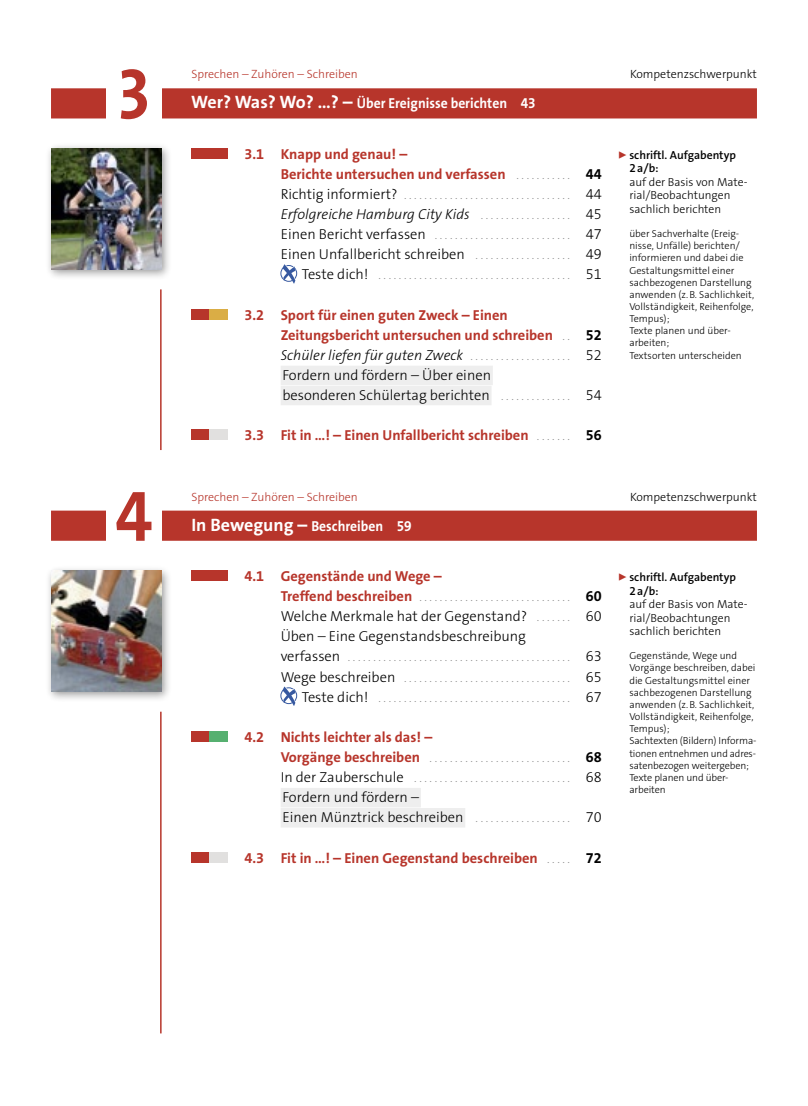
<style>
.page{position:relative;width:808px;height:1106px;background:#fff}
.page>*{position:absolute;margin:0;border:0;box-sizing:border-box;transform-origin:0 0}
.t1{font:72px "The Sans LP7 Bld";color:#b7352b;scale:.94 1}
._65_1_Inhalt_Fließte{font:14.4px "The Sans LP3 Lig";color:#000}
._64_1_Inhalt_Ü4_DB{font:14.4px "The Sans LP7 Bld";color:#b7352b}
._65_2_Inhalt_Fließte{font:14.4px "The Sans LP3 Lig IT";color:#000}
._64_2_Inhalt_Ü4_2__Z{font:14.4px "The Sans LP7 Bld";color:#b7352b}
._63_1_Inhalt_Ü3_DB{font:14.4px "The Sans LP7 Bld";color:#fff;scale:.94 1}
._65_4_Inhalt_Einzug{font:14.4px "The Sans LP3 Lig";color:#000}
._64_2_Inhalt_Ü4_2__Z-2{font:14.4px "The Sans LP7 Bld";color:#000}
._65_2_Inhalt_Fließte-2{font:14.4px "The Sans LP3 Lig";color:#000}
._64_1_Inhalt_Ü4_DB-2{font:14.4px "The Sans LP7 Bld";color:#000}
._65_4_Inhalt_Einzug-2{font:12px "The Sans LP3 Lig";color:#8a8a8a}
._65_1_Inhalt_Fließte-2{font:12px "The Sans LP3 Lig";color:#8a8a8a}
._64_2_Inhalt_Ü4_2__Z-3{font:12px "The Sans LP3 Lig";color:#8a8a8a}
._63_2_Inhalt_Ü3_Lern{font:12px "The Sans LP3 Lig";color:#b7352b}
._63_2_Inhalt_Ü3_Lern-2{font:12px "The Sans LP3 Lig";color:#000}
._66_1A_Inhalt_Kompet{font:11.7px/13.5px "The Sans LP3 Lig";color:#000}
._66_1A_Kompetenz_All{font:10.2px/12.1px "The Sans LP3 Lig";color:#000}
._66_6A_Kompetenz_He{font:10.2px/12.1px "The Sans LP3 Lig";letter-spacing:-.01em;color:#000}
.s1{font-size:18px}
.s2{font-family:"The Sans LP3 Lig";font-size:12px;color:#8a8a8a}
.s3{font-size:14.4px;color:#000}
.s4{font-size:12px;color:#8a8a8a}
.s5{font-family:"The Sans LP6 Se Bld"}
.s6{font-family:"The Sans LP7 Bld";font-size:14.4px;color:#b7352b}
</style>
<div class="page">
<div style="left:51px;top:88px;width:706px;height:30px;background:#b7352b"></div>
<div style="left:281px;top:365px;width:212px;height:20px;background:#eee"></div>
<div style="left:281px;top:386px;width:210px;height:19px;background:#eee"></div>
<div style="left:281px;top:265px;width:16px;height:16px;border:1px solid #3759a0;border-radius:50%"></div>
<svg style="left:282px;top:264px;width:13px;height:19px"></svg>
<div style="left:51px;top:510px;width:706px;height:31px;background:#b7352b"></div>
<div style="left:281px;top:788px;width:140px;height:19px;background:#eee"></div>
<div style="left:281px;top:808px;width:184px;height:19px;background:#eee"></div>
<div style="left:281px;top:687px;width:16px;height:16px;background:#bac6dd;border-radius:50%"></div>
<div style="left:281px;top:687px;width:16px;height:17px;border:1px solid #3759a0;border-radius:50%"></div>
<svg style="left:282px;top:686px;width:13px;height:20px"></svg>
<div style="left:45px;top:142px;width:127px;height:138px;background:#000;opacity:.4"></div>
<img style="left:51px;top:149px;width:111px;height:120px">
<div style="left:106px;top:68px;width:56px;height:60px;background:#fff"></div>
<hr style="left:160px;top:289px;width:2px;height:161px;background:#b7352b">
<div style="left:191px;top:148px;width:36px;height:11px;background:#b7352b"></div>
<div style="left:191px;top:309px;width:18px;height:10px;background:#b7352b"></div>
<div style="left:209px;top:309px;width:18px;height:10px;background:#daad45"></div>
<div style="left:191px;top:429px;width:18px;height:11px;background:#b7352b"></div>
<div style="left:209px;top:429px;width:18px;height:11px;background:#e1e0df"></div>
<div style="left:45px;top:564px;width:127px;height:138px;background:#000;opacity:.4"></div>
<img style="left:51px;top:571px;width:111px;height:120px">
<div style="left:106px;top:490px;width:56px;height:61px;background:#fff"></div>
<hr style="left:160px;top:711px;width:2px;height:322px;background:#b7352b">
<div style="left:191px;top:570px;width:36px;height:11px;background:#b7352b"></div>
<div style="left:191px;top:731px;width:18px;height:11px;background:#b7352b"></div>
<div style="left:209px;top:731px;width:18px;height:11px;background:#56b070"></div>
<div style="left:191px;top:852px;width:18px;height:10px;background:#b7352b"></div>
<div style="left:209px;top:852px;width:18px;height:10px;background:#e1e0df"></div>
<p class="t1" style="left:118px;top:48px;width:36px">3</p>
<p class="t1" style="left:115px;top:470px;width:41px">4</p>
<p class="_63_2_Inhalt_Ü3_Lern" style="left:191px;top:66px;width:168px">Sprechen – Zuhören – Schreiben</p>
<p class="_63_2_Inhalt_Ü3_Lern-2" style="left:630px;top:66px;width:128px">Kompetenzschwerpunkt</p>
<p class="_63_1_Inhalt_Ü3_DB" style="left:191px;top:94px;width:368px"><span class="s1">Wer? Was? Wo? …? –</span> Über Ereignisse berichten 43</p>
<p class="_64_1_Inhalt_Ü4_DB" style="left:244px;top:145px;width:164px">3.1 Knapp und genau! –</p>
<p class="_64_2_Inhalt_Ü4_2__Z" style="left:281px;top:165px;width:286px">Berichte untersuchen und verfassen <span class="s2">. . . . . . . . . .</span></p>
<p class="_64_2_Inhalt_Ü4_2__Z-2" style="left:586px;top:165px;width:17px">44</p>
<p class="_65_4_Inhalt_Einzug-2" style="left:281px;top:187px;width:286px"><span class="s3">Richtig informiert?</span> . . . . . . . . . . . . . . . . . . . . . . . . . . . . . . . .</p>
<p class="_65_4_Inhalt_Einzug" style="left:586px;top:185px;width:17px">44</p>
<p class="_65_2_Inhalt_Fließte" style="left:281px;top:205px;width:286px">Erfolgreiche Hamburg City Kids <span class="s2">. . . . . . . . . . . . . . . . .</span></p>
<p class="_65_2_Inhalt_Fließte-2" style="left:586px;top:205px;width:17px">45</p>
<p class="_65_4_Inhalt_Einzug-2" style="left:281px;top:227px;width:286px"><span class="s3">Einen Bericht verfassen</span> . . . . . . . . . . . . . . . . . . . . . . . . . .</p>
<p class="_65_4_Inhalt_Einzug" style="left:586px;top:225px;width:17px">47</p>
<p class="_65_4_Inhalt_Einzug" style="left:281px;top:245px;width:286px">Einen Unfallbericht schreiben <span class="s4">. . . . . . . . . . . . . . . . . .</span></p>
<p class="_65_4_Inhalt_Einzug" style="left:586px;top:245px;width:17px">49</p>
<p class="_65_4_Inhalt_Einzug-2" style="left:302px;top:267px;width:265px"><span class="s3">Teste dich!</span> . . . . . . . . . . . . . . . . . . . . . . . . . . . . . . . . . . . . .</p>
<p class="_65_4_Inhalt_Einzug" style="left:586px;top:265px;width:17px">51</p>
<p class="_64_1_Inhalt_Ü4_DB" style="left:244px;top:305px;width:265px">3.2 Sport für einen guten Zweck – Einen</p>
<p class="_64_2_Inhalt_Ü4_2__Z" style="left:281px;top:325px;width:286px">Zeitungsbericht untersuchen und schreiben <span class="s2">.</span></p>
<p class="_64_2_Inhalt_Ü4_2__Z-2" style="left:586px;top:325px;width:17px">52</p>
<p class="_65_2_Inhalt_Fließte" style="left:281px;top:346px;width:286px">Schüler liefen für guten Zweck <span class="s2">. . . . . . . . . . . . . . . . . . .</span></p>
<p class="_65_2_Inhalt_Fließte-2" style="left:586px;top:346px;width:17px">52</p>
<p class="_65_1_Inhalt_Fließte" style="left:282px;top:366px;width:210px">Fordern und fördern – Über einen</p>
<p class="_65_1_Inhalt_Fließte" style="left:282px;top:386px;width:284px">besonderen Schülertag berichten <span class="s4">. . . . . . . . . . . . .</span></p>
<p class="_65_1_Inhalt_Fließte" style="left:586px;top:386px;width:17px">54</p>
<p class="_64_1_Inhalt_Ü4_DB" style="left:244px;top:426px;width:322px">3.3 Fit in …! – Einen Unfallbericht schreiben <span class="s2">. . . . . .</span></p>
<p class="_64_1_Inhalt_Ü4_DB-2" style="left:586px;top:426px;width:17px">56</p>
<p class="_66_1A_Inhalt_Kompet" style="left:629px;top:148px;width:120px"><span class="s5">schriftl. Aufgabentyp<br>2a/b:<br></span>auf der Basis von Mate&shy;rial/Beobachtungen sachlich berichten</p>
<p class="_66_1A_Kompetenz_All" style="left:629px;top:228px;width:126px">über Sachverhalte (Ereig&shy;nisse, Unfälle) berichten/ informieren und dabei die<br>Gestaltungsmittel einer sachbezogenen Darstellung anwenden (z. B. Sachlichkeit,<br>Vollständigkeit, Reihenfolge,<br>Tempus);</p>
<p class="_66_6A_Kompetenz_He" style="left:629px;top:325px;width:103px">Texte planen und über&shy;arbeiten;</p>
<p class="_66_6A_Kompetenz_He" style="left:629px;top:349px;width:114px">Textsorten unterscheiden</p>
<p class="_63_2_Inhalt_Ü3_Lern" style="left:191px;top:489px;width:168px">Sprechen – Zuhören – Schreiben</p>
<p class="_63_2_Inhalt_Ü3_Lern-2" style="left:630px;top:489px;width:128px">Kompetenzschwerpunkt</p>
<p class="_63_1_Inhalt_Ü3_DB" style="left:191px;top:516px;width:236px"><span class="s1">In Bewegung –</span> Beschreiben 59</p>
<p class="_64_1_Inhalt_Ü4_DB" style="left:244px;top:567px;width:199px">4.1 Gegenstände und Wege –</p>
<p class="_64_2_Inhalt_Ü4_2__Z-3" style="left:281px;top:589px;width:286px"><span class="s6">Treffend beschreiben</span> . . . . . . . . . . . . . . . . . . . . . . . . . . . . .</p>
<p class="_64_2_Inhalt_Ü4_2__Z-2" style="left:586px;top:587px;width:17px">60</p>
<p class="_65_1_Inhalt_Fließte" style="left:281px;top:607px;width:286px">Welche Merkmale hat der Gegenstand? <span class="s4">. . . . . .</span></p>
<p class="_65_1_Inhalt_Fließte" style="left:586px;top:607px;width:17px">60</p>
<p class="_65_1_Inhalt_Fließte" style="left:281px;top:627px;width:247px">Üben – Eine Gegenstandsbeschreibung</p>
<p class="_65_1_Inhalt_Fließte-2" style="left:281px;top:649px;width:286px"><span class="s3">verfassen</span> . . . . . . . . . . . . . . . . . . . . . . . . . . . . . . . . . . . . . . . . . . .</p>
<p class="_65_1_Inhalt_Fließte" style="left:586px;top:647px;width:17px">63</p>
<p class="_65_1_Inhalt_Fließte-2" style="left:281px;top:669px;width:286px"><span class="s3">Wege beschreiben</span> . . . . . . . . . . . . . . . . . . . . . . . . . . . . . . . .</p>
<p class="_65_1_Inhalt_Fließte" style="left:586px;top:667px;width:17px">65</p>
<p class="_65_4_Inhalt_Einzug-2" style="left:302px;top:690px;width:265px"><span class="s3">Teste dich!</span> . . . . . . . . . . . . . . . . . . . . . . . . . . . . . . . . . . . . .</p>
<p class="_65_4_Inhalt_Einzug" style="left:586px;top:687px;width:17px">67</p>
<p class="_64_1_Inhalt_Ü4_DB" style="left:244px;top:727px;width:189px">4.2 Nichts leichter als das! –</p>
<p class="_64_2_Inhalt_Ü4_2__Z-3" style="left:281px;top:750px;width:286px"><span class="s6">Vorgänge beschreiben</span> . . . . . . . . . . . . . . . . . . . . . . . . . . .</p>
<p class="_64_2_Inhalt_Ü4_2__Z-2" style="left:586px;top:748px;width:17px">68</p>
<p class="_65_1_Inhalt_Fließte-2" style="left:281px;top:770px;width:286px"><span class="s3">In der Zauberschule</span> . . . . . . . . . . . . . . . . . . . . . . . . . . . . . .</p>
<p class="_65_1_Inhalt_Fließte" style="left:586px;top:768px;width:17px">68</p>
<p class="_65_1_Inhalt_Fließte" style="left:282px;top:788px;width:138px">Fordern und fördern –</p>
<p class="_65_1_Inhalt_Fließte" style="left:282px;top:808px;width:284px">Einen Münztrick beschreiben <span class="s4">. . . . . . . . . . . . . . . . . .</span></p>
<p class="_65_1_Inhalt_Fließte" style="left:586px;top:808px;width:17px">70</p>
<p class="_64_1_Inhalt_Ü4_DB" style="left:244px;top:848px;width:322px">4.3 Fit in …! – Einen Gegenstand beschreiben <span class="s2">. . . .</span></p>
<p class="_64_1_Inhalt_Ü4_DB-2" style="left:586px;top:848px;width:17px">72</p>
<p class="_66_1A_Inhalt_Kompet" style="left:629px;top:570px;width:120px"><span class="s5">schriftl. Aufgabentyp<br>2a/b:<br></span>auf der Basis von Mate&shy;rial/Beobachtungen sachlich berichten</p>
<p class="_66_1A_Kompetenz_All" style="left:629px;top:650px;width:128px">Gegenstände, Wege und<br>Vorgänge beschreiben, dabei die Gestaltungsmittel einer sachbezogenen Darstellung anwenden (z. B. Sachlichkeit,<br>Vollständigkeit, Reihenfolge,<br>Tempus);</p>
<p class="_66_6A_Kompetenz_He" style="left:629px;top:735px;width:129px;text-align:justify">Sachtexten (Bildern) Informa&shy;tionen entnehmen und adres&shy;satenbezogen weitergeben;</p>
<p class="_66_6A_Kompetenz_He" style="left:629px;top:771px;width:101px">Texte planen und über&shy;arbeiten</p>
</div>
